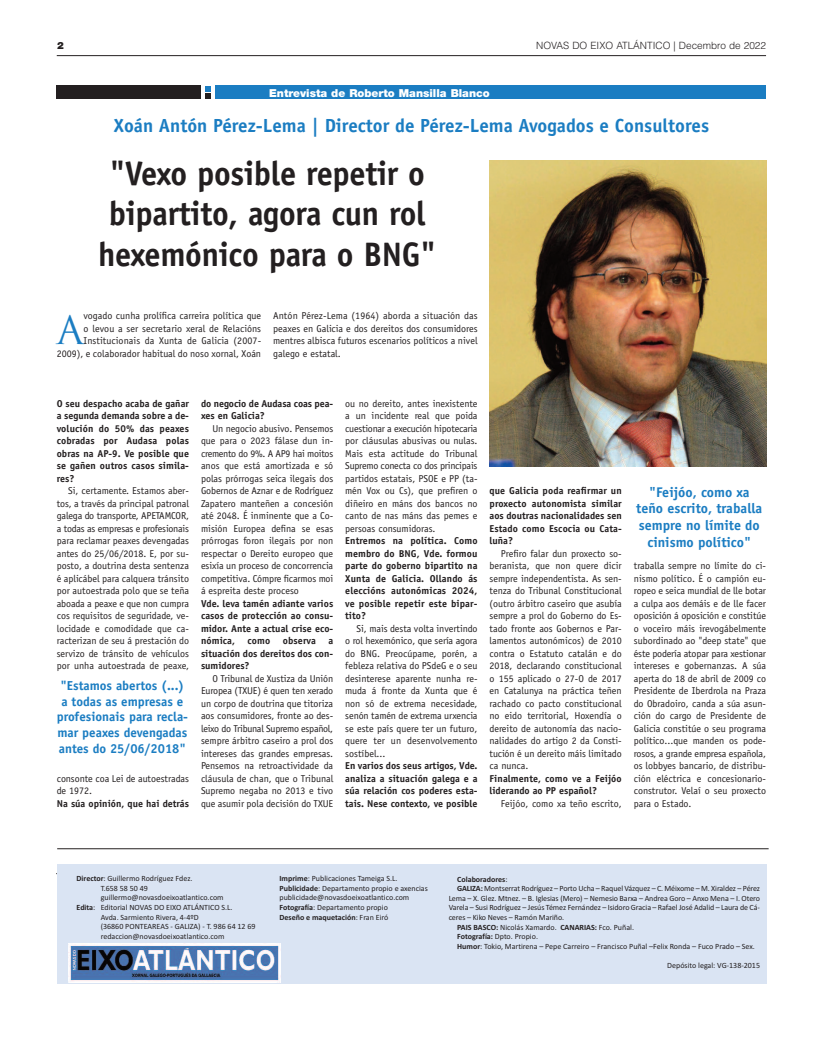
<style>
.page{position:relative;width:823px;height:1049px;background:#fff}
.page>*{position:absolute;margin:0;border:0;box-sizing:border-box;transform-origin:0 0}
.t1{font:38.2px "Trajan Pro";color:#1b7dc2}
.t2{font:700 34px/40.8px "Officina Sans Std";letter-spacing:-.01em;color:#231f20;text-align:center;scale:.95 1}
.t3{font:700 19px "Officina Sans Std";color:#1b7dc2}
.t4{font:700 14px/16.8px "Officina Sans Std";color:#1b7dc2;text-align:center}
.t5{font:700 13px/15.6px "Officina Sans Std";color:#1b7dc2;text-align:center}
.t6{font:900 11px "Helvetica Neue LT";color:#fff}
.t7{font:10px/12.5px "Officina Sans Std";color:#231f20;text-align:justify}
.t8{font:700 10px/12.5px "Officina Sans Std";color:#231f20;text-align:justify}
.t9{font:300 10px "Helvetica LT Std";color:#231f20}
.t10{font:900 10px "Helvetica Neue LT";color:#231f20}
.t11{font:8px/9.6px "Calibri";letter-spacing:-.005em;color:#231f20}
.t12{font:700 8px "Calibri";color:#231f20}
.s1{font-weight:700}
.s2{font-weight:400}
</style>
<div class="page">
<hr style="left:57px;top:55px;width:708px;height:1px;background:#231f20">
<div style="left:57px;top:86px;width:144px;height:13px;background:#231f20"></div>
<div style="left:215px;top:86px;width:550px;height:13px;background:#1b7dc2"></div>
<svg style="left:205px;top:86px;width:6px;height:13px"></svg>
<hr style="left:56px;top:873px;width:708px;height:1px;background:#231f20">
<div style="left:57px;top:864px;width:709px;height:119px;background:#dae4f3"></div>
<img style="left:68px;top:944px;width:212px;height:38px">
<hr style="left:57px;top:848px;width:711px;height:1px;background:#231f20">
<img style="left:489px;top:160px;width:276px;height:306px">
<p class="t10" style="left:57px;top:39px;width:8px">2</p>
<p class="t9" style="left:536px;top:42px;width:231px">NOVAS DO EIXO ATLÁNTICO | Decembro de 2022</p>
<p class="t6" style="left:269px;top:87px;width:222px">Entrevista de Roberto Mansilla Blanco</p>
<h3 class="t3" style="left:114px;top:118px;width:596px">Xoán Antón Pérez-Lema | Director de Pérez-Lema Avogados e Consultores</h3>
<h2 class="t2" style="left:98px;top:155px;width:357px">"Vexo posible repetir o bipartito, agora cun rol hexemónico para o BNG"</h2>
<p class="t7" style="left:57px;top:310px;width:206px;text-align:right">vogado cunha prolífica carreira política que<br>o levou a ser secretario xeral de Relacións Institucionais da Xunta de Galicia (2007- 2009), e colaborador habitual do noso xornal, Xoán</p>
<p class="t7" style="left:273px;top:310px;width:206px">Antón Pérez-Lema (1964) aborda a situación das peaxes en Galicia e dos dereitos dos consumidores mentres albisca futuros escenarios políticos a nivel galego e estatal.</p>
<h1 class="t1" style="left:57px;top:316px;width:28px">A</h1>
<p class="t8" style="left:57px;top:398px;width:134px">O seu despacho acaba de gañar a segunda demanda sobre a de&shy;volución do 50% das peaxes cobradas por Audasa polas obras na AP-9. Ve posible que se gañen outros casos simila&shy;res?</p>
<p class="t7" style="left:57px;top:485px;width:134px;text-indent:11px">Si, certamente. Estamos aber&shy;tos, a través da principal patronal galega do transporte, APETAMCOR, a todas as empresas e profesionais para reclamar peaxes devengadas antes do 25/06/2018. E, por su&shy;posto, a doutrina desta sentenza é aplicábel para calquera tránsito por autoestrada polo que se teña aboada a peaxe e que non cumpra cos requisitos de seguridade, ve&shy;locidade e comodidade que ca&shy;racterizan de seu á prestación do servizo de tránsito de vehículos por unha autoestrada de peaxe,</p>
<h3 class="t5" style="left:57px;top:679px;width:133px">"Estamos abertos (...) a todas as empresas e profesionais para recla&shy;mar peaxes devengadas antes do 25/06/2018"</h3>
<p class="t7" style="left:57px;top:773px;width:134px">consonte coa Lei de autoestradas de 1972.</p>
<p class="t8" style="left:57px;top:798px;width:134px">Na súa opinión, que hai detrás</p>
<p class="t8" style="left:201px;top:398px;width:134px">do negocio de Audasa coas pea&shy;xes en Galicia?</p>
<p class="t7" style="left:201px;top:423px;width:134px;text-indent:11px">Un negocio abusivo. Pensemos que para o 2023 fálase dun in&shy;cremento do 9%. A AP9 hai moitos anos que está amortizada e só polas prórrogas seica ilegais dos Gobernos de Aznar e de Rodríguez Zapatero manteñen a concesión até 2048. É inminente que a Co&shy;misión Europea defina se esas prórrogas foron ilegais por non respectar o Dereito europeo que esixía un proceso de concorrencia competitiva. Cómpre ficarmos moi á espreita deste proceso</p>
<p class="t8" style="left:201px;top:598px;width:134px">Vde. leva tamén adiante varios casos de protección ao consu&shy;midor. Ante a actual crise eco&shy;nómica, como observa a situación dos dereitos dos con&shy;sumidores?</p>
<p class="t7" style="left:201px;top:673px;width:134px;text-indent:11px">O Tribunal de Xustiza da Unión Europea (TXUE) é quen ten xerado un corpo de doutrina que titoriza aos consumidores, fronte ao des&shy;leixo do Tribunal Supremo español, sempre árbitro caseiro a prol dos intereses das grandes empresas.<br>Pensemos na retroactividade da cláusula de chan, que o Tribunal Supremo negaba no 2013 e tivo que asumir pola decisión do TXUE</p>
<p class="t7" style="left:345px;top:398px;width:134px">ou no dereito, antes inexistente a un incidente real que poida cuestionar a execución hipotecaria por cláusulas abusivas ou nulas.<br>Mais esta actitude do Tribunal Supremo conecta co dos principais partidos estatais, PSOE e PP (ta&shy;mén Vox ou Cs), que prefiren o diñeiro en máns dos bancos no canto de nas máns das pemes e persoas consumidoras.</p>
<p class="t8" style="left:345px;top:535px;width:134px">Entremos na política. Como membro do BNG, Vde. formou parte do goberno bipartito na Xunta de Galicia. Ollando ás eleccións autonómicas 2024, ve posible repetir este bipar&shy;tito?</p>
<p class="t7" style="left:345px;top:623px;width:134px;text-indent:11px">Si, mais desta volta invertindo o rol hexemónico, que sería agora do BNG. Preocúpame, porén, a febleza relativa do PSdeG e o seu desinterese aparente nunha re&shy;muda á fronte da Xunta que é non só de extrema necesidade, senón tamén de extrema urxencia se este país quere ter un futuro, quere ter un desenvolvemento sostíbel...</p>
<p class="t8" style="left:345px;top:760px;width:134px">En varios dos seus artigos, Vde. analiza a situación galega e a súa relación cos poderes esta&shy;tais. Nese contexto, ve posible</p>
<p class="t8" style="left:489px;top:485px;width:134px">que Galicia poda reafirmar un proxecto autonomista similar aos doutras nacionalidades sen Estado como Escocia ou Cata&shy;luña?</p>
<p class="t7" style="left:489px;top:548px;width:134px;text-indent:11px">Prefiro falar dun proxecto so&shy;beranista, que non quere dicir sempre independentista. As sen&shy;tenza do Tribunal Constitucional (outro árbitro caseiro que asubía sempre a prol do Goberno do Es&shy;tado fronte aos Gobernos e Par&shy;lamentos autonómicos) de 2010 contra o Estatuto catalán e do 2018, declarando constitucional o 155 aplicado o 27-O de 2017 en Catalunya na práctica teñen rachado co pacto constitucional no eido territorial, Hoxendía o dereito de autonomía das nacio&shy;nalidades do artigo 2 da Consti&shy;tución é un dereito máis limitado ca nunca.</p>
<p class="t8" style="left:489px;top:773px;width:134px">Finalmente, como ve a Feijóo liderando ao PP español?</p>
<p class="t7" style="left:500px;top:798px;width:122px">Feijóo, como xa teño escrito,</p>
<h3 class="t4" style="left:636px;top:485px;width:127px">"Feijóo, como xa teño escrito, traballa sempre no límite do cinismo político"</h3>
<p class="t7" style="left:633px;top:560px;width:134px">traballa sempre no límite do ci&shy;nismo político. É o campión eu&shy;ropeo e seica mundial de lle botar a culpa aos demáis e de lle facer oposición á oposición e constitúe o voceiro máis irevogábelmente subordinado ao "deep state" que éste podería atopar para xestionar intereses e gobernanzas. A súa aperta do 18 de abril de 2009 co Presidente de Iberdrola na Praza do Obradoiro, canda a súa asun&shy;ción do cargo de Presidente de Galicia constitúe o seu programa político...que manden os pode&shy;rosos, a grande empresa española, os lobbyes bancario, de distribu&shy;ción eléctrica e concesionario&shy;construtor. Velaí o seu proxecto para o Estado.</p>
<p class="t11" style="left:76px;top:874px;width:117px"><span class="s1">Director</span>: Guillermo Rodríguez Fdez.</p>
<p class="t11" style="left:101px;top:883px;width:49px">T.658 58 50 49</p>
<p class="t11" style="left:101px;top:893px;width:124px">guillermo@novasdoeixoatlantico.com</p>
<p class="t11" style="left:76px;top:902px;width:157px"><span class="s1">Edita</span>: Editorial NOVAS DO EIXO ATLÁNTICO S.L.</p>
<p class="t11" style="left:101px;top:912px;width:99px">Avda. Sarmiento Rivera, 4-4ºD</p>
<p class="t11" style="left:101px;top:922px;width:156px">(36860 PONTEAREAS - GALIZA) - T. 986 64 12 69</p>
<p class="t11" style="left:101px;top:931px;width:125px">redaccion@novasdoeixoatlantico.com</p>
<p class="t11" style="left:279px;top:873px;width:150px"><span class="s1">Imprime</span>: Publicaciones Tameiga S.L.<br><span class="s1">Publicidade</span>: Departamento propio e axencias publicidade@novasdoeixoatlantico.com <span class="s1">Fotografía</span>: Departamento propio<br><span class="s1">Deseño e maquetación</span>: Fran Eiró</p>
<p class="t12" style="left:457px;top:874px;width:52px">Colaboradores<span class="s2">:</span></p>
<p class="t11" style="left:457px;top:884px;width:304px"><span class="s1">GALIZA:</span> Montserrat Rodríguez – Porto Ucha – Raquel Vázquez – C. Méixome – M. Xiraldez – Pérez</p>
<p class="t11" style="left:448px;top:893px;width:313px">Lema – X. Glez. Mtnez. – B. Iglesias (Mero) – Nemesio Barxa – Andrea Goro – Anxo Mena – I. Otero</p>
<p class="t11" style="left:448px;top:903px;width:312px">Varela – Susi Rodríguez – Jesús Témez Fernández – Isidoro Gracia – Rafael José Adalid – Laura de Cá-</p>
<p class="t11" style="left:448px;top:912px;width:117px">ceres – Kiko Neves – Ramón Mariño.</p>
<p class="t11" style="left:457px;top:922px;width:178px"><span class="s1">PAIS BASCO:</span> Nicolás Xamardo. <span class="s1">CANARIAS:</span> Fco. Puñal.</p>
<p class="t11" style="left:457px;top:932px;width:82px"><span class="s1">Fotografía:</span> Dpto. Propio.</p>
<p class="t11" style="left:457px;top:941px;width:299px"><span class="s1">Humor</span>: Tokio, Martirena – Pepe Carreiro – Francisco Puñal –Felix Ronda – Fuco Prado – Sex.</p>
<p class="t11" style="left:666px;top:960px;width:94px">Depósito legal: VG-138-2015</p>
</div>
